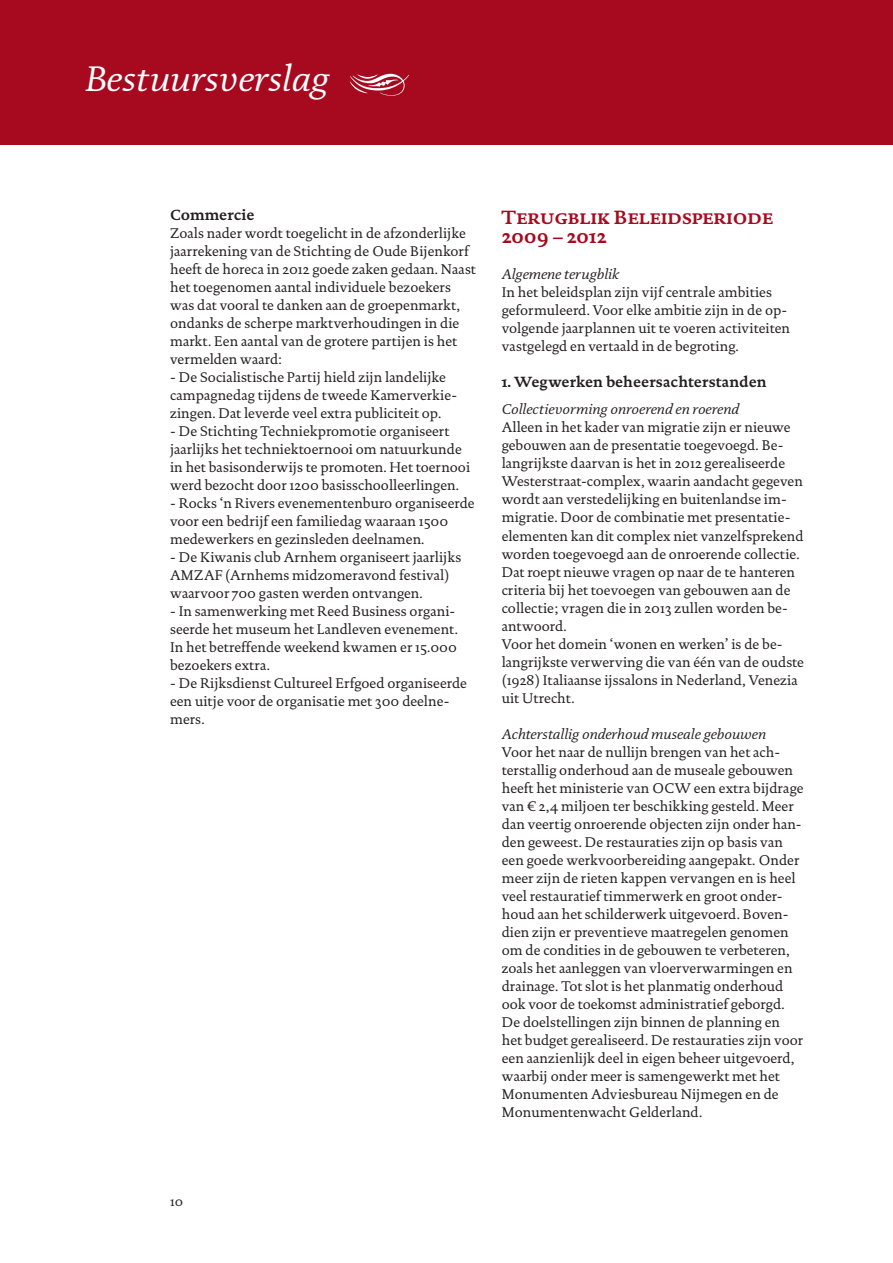
<style>
.page{position:relative;width:893px;height:1263px;background:#fff}
.page>*{position:absolute;margin:0;border:0;box-sizing:border-box;transform-origin:0 0}
.t1{font:italic 36px "DTL Documenta TOT";color:#fff}
.t2{font:700 19.5px "DTL Documenta TOT Caps";color:#a7091e}
.t3{font:700 15px "DTL Documenta TOT";color:#231f20}
.t4{font:14.25px/18px "DTL Documenta TOT";color:#231f20}
.t5{font:italic 14.25px "DTL Documenta TOT";color:#231f20}
.t6{font:13.5px "DTL Documenta TOT";color:#231f20}
</style>
<div class="page">
<div style="left:0;top:0;width:893px;height:145px;background:#a7091e"></div>
<p class="t1" style="left:85px;top:57px;width:245px">Bestuursverslag</p>
<p class="t3" style="left:170px;top:206px;width:86px">Commercie</p>
<p class="t4" style="left:170px;top:224px;width:307px">Zoals nader wordt toegelicht in de afzonderlijke jaarrekening van de Stichting de Oude Bijenkorf heeft de horeca in 2012 goede zaken gedaan. Naast het toegenomen aantal individuele bezoekers was dat vooral te danken aan de groepenmarkt, ondanks de scherpe marktverhoudingen in die markt. Een aantal van de grotere partijen is het vermelden waard:</p>
<p class="t4" style="left:170px;top:368px;width:289px">- De Socialistische Partij hield zijn landelijke campagnedag tijdens de tweede Kamerverkie&shy;zingen. Dat leverde veel extra publiciteit op.</p>
<p class="t4" style="left:170px;top:422px;width:302px">- De Stichting Techniekpromotie organiseert jaarlijks het techniektoernooi om natuurkunde in het basisonderwijs te promoten. Het toernooi werd bezocht door 1200 basisschoolleerlingen.</p>
<p class="t4" style="left:170px;top:494px;width:306px">- Rocks ‘n Rivers evenementenburo organiseerde voor een bedrijf een familiedag waaraan 1500 medewerkers en gezinsleden deelnamen.</p>
<p class="t4" style="left:170px;top:548px;width:293px">- De Kiwanis club Arnhem organiseert jaarlijks<br>AMZAF (Arnhems midzomeravond festival) waarvoor 700 gasten werden ontvangen.</p>
<p class="t4" style="left:170px;top:602px;width:289px">- In samenwerking met Reed Business organi&shy;seerde het museum het Landleven evenement.<br>In het betreffende weekend kwamen er 15.000 bezoekers extra.</p>
<p class="t4" style="left:170px;top:674px;width:298px">- De Rijksdienst Cultureel Erfgoed organiseerde een uitje voor de organisatie met 300 deelne&shy;mers.</p>
<p class="t2" style="left:502px;top:205px;width:273px">Terugblik Beleidsperiode</p>
<p class="t2" style="left:502px;top:225px;width:106px">2009 – 2012</p>
<p class="t5" style="left:502px;top:266px;width:119px">Algemene terugblik</p>
<p class="t4" style="left:502px;top:284px;width:290px">In het beleidsplan zijn vijf centrale ambities geformuleerd. Voor elke ambitie zijn in de op&shy;volgende jaarplannen uit te voeren activiteiten vastgelegd en vertaald in de begroting.</p>
<p class="t3" style="left:502px;top:373px;width:266px">1. Wegwerken beheersachterstanden</p>
<p class="t5" style="left:502px;top:401px;width:239px">Collectievorming onroerend en roerend</p>
<p class="t4" style="left:502px;top:419px;width:303px">Alleen in het kader van migratie zijn er nieuwe gebouwen aan de presentatie toegevoegd. Be&shy;langrijkste daarvan is het in 2012 gerealiseerde Westerstraat-complex, waarin aandacht gegeven wordt aan verstedelijking en buitenlandse im&shy;migratie. Door de combinatie met presentatie&shy;elementen kan dit complex niet vanzelfsprekend worden toegevoegd aan de onroerende collectie.<br>Dat roept nieuwe vragen op naar de te hanteren criteria bij het toevoegen van gebouwen aan de collectie; vragen die in 2013 zullen worden be&shy;antwoord.</p>
<p class="t4" style="left:502px;top:635px;width:304px">Voor het domein ‘wonen en werken’ is de be&shy;langrijkste verwerving die van één van de oudste (1928) Italiaanse ijssalons in Nederland, Venezia uit Utrecht.</p>
<p class="t5" style="left:502px;top:725px;width:266px">Achterstallig onderhoud museale gebouwen</p>
<p class="t4" style="left:502px;top:743px;width:303px">Voor het naar de nullijn brengen van het ach&shy;terstallig onderhoud aan de museale gebouwen heeft het ministerie van OCW een extra bijdrage van € 2,4 miljoen ter beschikking gesteld. Meer dan veertig onroerende objecten zijn onder han&shy;den geweest. De restauraties zijn op basis van een goede werkvoorbereiding aangepakt. Onder meer zijn de rieten kappen vervangen en is heel veel restauratief timmerwerk en groot onder&shy;houd aan het schilderwerk uitgevoerd. Boven&shy;dien zijn er preventieve maatregelen genomen om de condities in de gebouwen te verbeteren, zoals het aanleggen van vloerverwarmingen en drainage. Tot slot is het planmatig onderhoud ook voor de toekomst administratief geborgd.<br>De doelstellingen zijn binnen de planning en het budget gerealiseerd. De restauraties zijn voor een aanzienlijk deel in eigen beheer uitgevoerd, waarbij onder meer is samengewerkt met het Monumenten Adviesbureau Nijmegen en de Monumentenwacht Gelderland.</p>
<p class="t6" style="left:170px;top:1193px;width:15px">10</p>
</div>
